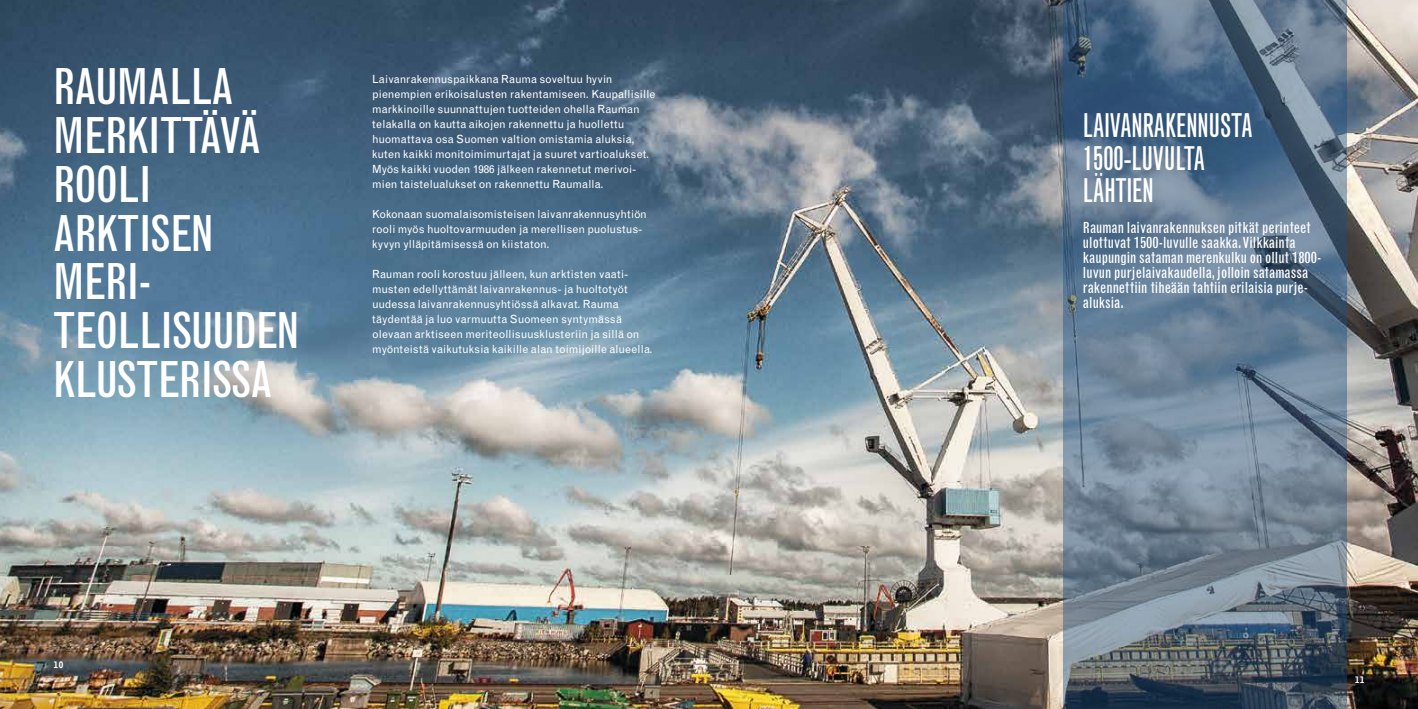
<style>
.page{position:relative;width:1418px;height:709px;background:#fff}
.page>*{position:absolute;margin:0;border:0;box-sizing:border-box;transform-origin:0 0}
.t1{font:condensed 48.75px/48.8px "Grotesque MT Std";letter-spacing:-.03em;color:#fff}
.t2{font:32.5px/32.5px "Grotesque MT Std Extra Cond";color:#fff}
.t3{font:condensed 15px/15px "Grotesque MT Std";color:#fff}
.t4{font:11.25px/15px "Grotesque MT Std";letter-spacing:.005em;color:#fff}
.t5{font:900 8.75px "Grotesque MT Std";color:#fff}
</style>
<div class="page">
<img style="left:0;top:0;width:1417px;height:709px">
<svg style="left:1063px;top:0;width:283px;height:709px;background:#61768b"></svg>
<h1 class="t1" style="left:53px;top:63px;width:248px">RAUMALLA<br>MERKITTÄVÄ<br>ROOLI<br>ARKTISEN<br>MERI-<br>TEOLLISUUDEN<br>KLUSTERISSA</h1>
<p class="t4" style="left:372px;top:72px;width:285px">Laivanrakennuspaikkana Rauma soveltuu hyvin pienempien erikoisalusten rakentamiseen. Kaupallisille markkinoille suunnattujen tuotteiden ohella Rauman telakalla on kautta aikojen rakennettu ja huollettu huomattava osa Suomen valtion omistamia aluksia, kuten kaikki monitoimimurtajat ja suuret vartioalukset.<br>Myös kaikki vuoden 1986 jälkeen rakennetut merivoi&shy;mien taistelualukset on rakennettu Raumalla.</p>
<p class="t4" style="left:372px;top:207px;width:276px">Kokonaan suomalaisomisteisen laivanrakennusyhtiön rooli myös huoltovarmuuden ja merellisen puolustus&shy;kyvyn ylläpitämisessä on kiistaton.</p>
<p class="t4" style="left:372px;top:267px;width:282px">Rauman rooli korostuu jälleen, kun arktisten vaati&shy;musten edellyttämät laivanrakennus- ja huoltotyöt uudessa laivanrakennusyhtiössä alkavat. Rauma täydentää ja luo varmuutta Suomeen syntymässä olevaan arktiseen meriteollisuusklusteriin ja sillä on myönteistä vaikutuksia kaikille alan toimijoille alueella.</p>
<p class="t5" style="left:53px;top:660px;width:12px">10</p>
<h2 class="t2" style="left:1082px;top:109px;width:171px">LAIVANRAKENNUSTA<br>1500-LUVULTA<br>LÄHTIEN</h2>
<p class="t3" style="left:1082px;top:220px;width:240px">Rauman laivanrakennuksen pitkät perinteet ulottuvat 1500-luvulle saakka. Vilkkainta kaupungin sataman merenkulku on ollut 1800- luvun purjelaivakaudella, jolloin satamassa rakennettiin tiheään tahtiin erilaisia purje&shy;aluksia.</p>
<p class="t5" style="left:1354px;top:675px;width:12px">11</p>
</div>
